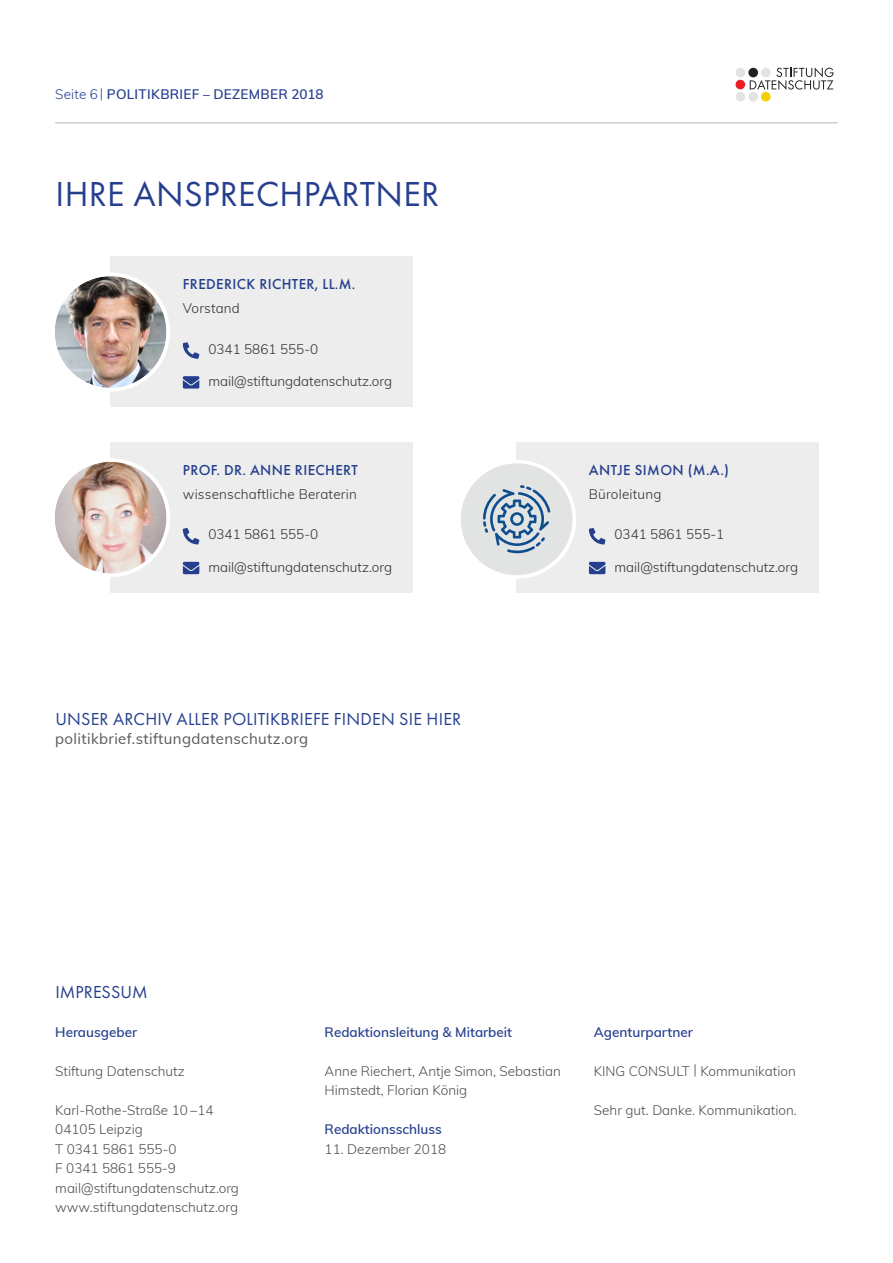
<style>
.page{position:relative;width:893px;height:1263px;background:#fff}
.page>*{position:absolute;margin:0;border:0;box-sizing:border-box;transform-origin:0 0}
.t1{font:36px "Futura PT";letter-spacing:.01em;color:#253f8e}
.t2{font:18px "Futura PT";letter-spacing:.01em;color:#253f8e}
.t3{font:500 15px "Futura PT";letter-spacing:.025em;color:#253f8e}
.t4{font:15px "Muli";letter-spacing:.025em;color:#57585a}
.t5{font:300 13.5px/19.5px "Muli";color:#4b4c4d}
.t6{font:300 13.5px "Muli";color:#312f30}
.t7{font:600 13.5px "Muli";color:#253f8e}
.t8{font:600 13.5px "Muli";letter-spacing:.02em;color:#253f8e}
.s1{font-weight:300}
</style>
<div class="page">
<div style="left:111px;top:257px;width:302px;height:150px;background:#ecedec"></div>
<svg style="left:183px;top:342px;width:16px;height:17px"></svg>
<svg style="left:183px;top:376px;width:16px;height:13px"></svg>
<div style="left:111px;top:442px;width:302px;height:151px;background:#ecedec"></div>
<svg style="left:183px;top:528px;width:16px;height:16px"></svg>
<svg style="left:183px;top:562px;width:16px;height:12px"></svg>
<div style="left:517px;top:442px;width:302px;height:151px;background:#ecedec"></div>
<svg style="left:589px;top:528px;width:16px;height:16px"></svg>
<svg style="left:589px;top:562px;width:16px;height:12px"></svg>
<img style="left:55px;top:276px;width:111px;height:112px;border-radius:53px">
<div style="left:51px;top:272px;width:119px;height:119px;border:4px solid #fff;border-radius:50%"></div>
<div style="left:459px;top:461px;width:115px;height:116px;background:#e2e3e3;border-radius:50%"></div>
<svg style="left:483px;top:485px;width:67px;height:68px"></svg>
<div style="left:457px;top:460px;width:119px;height:119px;border:4px solid #fff;border-radius:50%"></div>
<img style="left:55px;top:462px;width:111px;height:111px;border-radius:56px">
<div style="left:51px;top:458px;width:119px;height:119px;border:4px solid #fff;border-radius:50%"></div>
<div style="left:735px;top:80px;width:10px;height:9px;background:#ee1d23;border-radius:50%"></div>
<div style="left:736px;top:68px;width:9px;height:9px;background:#e2e3e3;border-radius:50%"></div>
<div style="left:736px;top:92px;width:9px;height:10px;background:#e2e3e3;border-radius:50%"></div>
<div style="left:748px;top:92px;width:10px;height:10px;background:#e2e3e3;border-radius:50%"></div>
<div style="left:761px;top:92px;width:10px;height:9px;background:#f4cf02;border-radius:50%"></div>
<svg style="left:750px;top:67px;width:83px;height:23px"></svg>
<hr style="left:55px;top:122px;width:783px;height:1px;background:#b1b8be">
<p class="t8" style="left:55px;top:85px;width:270px"><span class="s1">Seite 6 |</span> POLITIKBRIEF – DEZEMBER 2018</p>
<h1 class="t1" style="left:55px;top:173px;width:385px">IHRE ANSPRECHPARTNER</h1>
<p class="t3" style="left:183px;top:275px;width:174px">FREDERICK RICHTER, LL.M.</p>
<p class="t6" style="left:183px;top:298px;width:59px">Vorstand</p>
<p class="t6" style="left:208px;top:339px;width:111px">0341 5861 555-0</p>
<p class="t6" style="left:208px;top:371px;width:185px">mail@stiftungdatenschutz.org</p>
<p class="t3" style="left:183px;top:461px;width:177px">PROF. DR. ANNE RIECHERT</p>
<p class="t6" style="left:183px;top:484px;width:176px">wissenschaftliche Beraterin</p>
<p class="t6" style="left:208px;top:525px;width:111px">0341 5861 555-0</p>
<p class="t6" style="left:208px;top:557px;width:185px">mail@stiftungdatenschutz.org</p>
<h2 class="t2" style="left:55px;top:708px;width:407px">UNSER ARCHIV ALLER POLITIKBRIEFE FINDEN SIE HIER</h2>
<p class="t4" style="left:55px;top:728px;width:255px">politikbrief.stiftungdatenschutz.org</p>
<p class="t3" style="left:589px;top:461px;width:142px">ANTJE SIMON (M.A.)</p>
<p class="t6" style="left:589px;top:484px;width:74px">Büroleitung</p>
<p class="t6" style="left:614px;top:525px;width:111px">0341 5861 555-1</p>
<p class="t6" style="left:614px;top:557px;width:185px">mail@stiftungdatenschutz.org</p>
<h2 class="t2" style="left:55px;top:981px;width:94px">IMPRESSUM</h2>
<p class="t7" style="left:55px;top:1022px;width:83px">Herausgeber</p>
<p class="t5" style="left:55px;top:1060px;width:131px">Stiftung Datenschutz</p>
<p class="t5" style="left:55px;top:1099px;width:185px">Karl-Rothe-Straße 10 –14<br>04105 Leipzig<br>T 0341 5861 555-0<br>F 0341 5861 555-9 mail@stiftungdatenschutz.org www.stiftungdatenschutz.org</p>
<p class="t7" style="left:325px;top:1022px;width:189px">Redaktionsleitung &amp; Mitarbeit</p>
<p class="t5" style="left:325px;top:1060px;width:238px">Anne Riechert, Antje Simon, Sebastian<br>Himstedt, Florian König</p>
<p class="t7" style="left:325px;top:1119px;width:119px">Redaktionsschluss</p>
<p class="t5" style="left:325px;top:1138px;width:123px">11. Dezember 2018</p>
<p class="t7" style="left:594px;top:1022px;width:100px">Agenturpartner</p>
<p class="t5" style="left:594px;top:1060px;width:203px">KING CONSULT | Kommunikation</p>
<p class="t5" style="left:594px;top:1099px;width:205px">Sehr gut. Danke. Kommunikation.</p>
</div>
